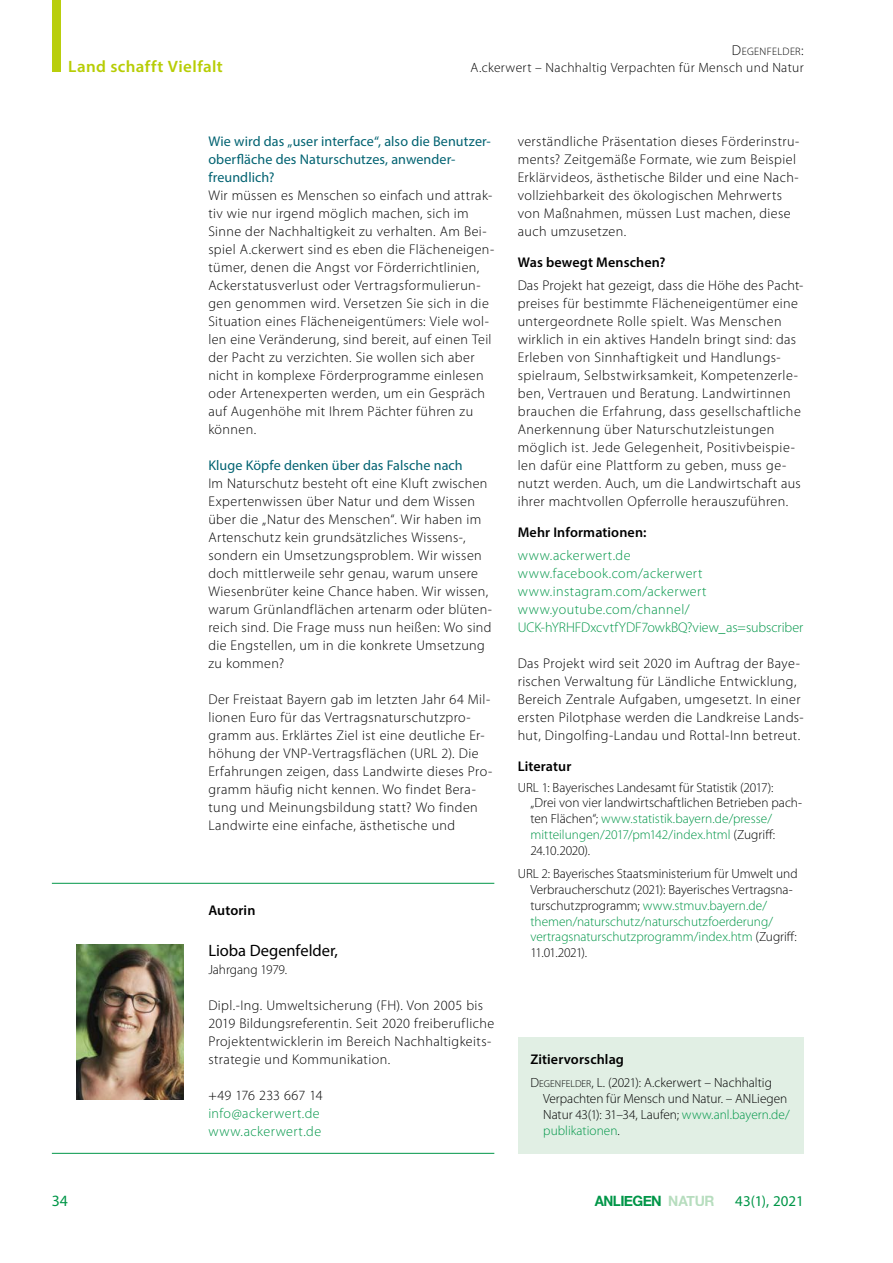
<style>
.page{position:relative;width:893px;height:1263px;background:#fff}
.page>*{position:absolute;margin:0;border:0;box-sizing:border-box;transform-origin:0 0}
.t1{font:600 16.5px "Myriad Pro";letter-spacing:.025em;color:#b7cd05}
.Autor{font:16.5px "Myriad Pro";color:#000}
.t2{font:15.75px "Myriad Pro";color:#009648}
.t3{font:15px "Myriad Pro";color:#009648}
.t4{font:700 14.25px "Helvetica Neue";letter-spacing:-.035em;color:#009648;scale:.94 1}
.P__Fließtext_2Sp{font:300 14.1px/18px "Myriad Pro";letter-spacing:.03em;color:#000}
.H2__Subline_Fliess{font:14.1px/18px "Myriad Pro";letter-spacing:.005em;color:#006271}
.P__Fließtext_2Sp-2{font:300 14.1px/18px "Myriad Pro";letter-spacing:.025em;color:#009648}
.H1__Headline_Fliess{font:600 14.1px "Myriad Pro";letter-spacing:.01em;color:#000}
.P__Fließtext_2Sp-3{font:300 14.1px/18px "Myriad Pro";letter-spacing:.005em;color:#009648}
.t5{font:300 13.5px "Myriad Pro";letter-spacing:.025em;color:#000}
.Literatur{font:300 13.35px/15.9px "Myriad Pro";color:#000}
.Autor_Jahrgang{font:300 13.35px "Myriad Pro";letter-spacing:-.005em;color:#000}
.t6{font:300 10.8px "Myriad Pro";letter-spacing:.03em;color:#000}
.s1{font-size:14.4px}
.s2{color:#000}
.s3{color:#009648}
.s4{font-style:inherit}
.s5{font-size:10.05px}
.s6{color:rgb(111 188 126/.5)}
</style>
<div class="page">
<img style="left:77px;top:944px;width:106px;height:156px">
<div style="left:52px;top:0;width:8px;height:71px;background:#b9ce0c"></div>
<hr style="left:52px;top:883px;width:442px;height:1px;background:#009648">
<hr style="left:52px;top:1153px;width:442px;height:1px;background:#009648">
<div style="left:518px;top:1037px;width:286px;height:117px;background:#e1efe4"></div>
<p class="t6" style="left:732px;top:45px;width:73px"><span class="s1">D</span>EGENFELDER<span class="s1">:</span></p>
<p class="t1" style="left:68px;top:55px;width:156px">Land schafft Vielfalt</p>
<p class="t5" style="left:470px;top:60px;width:335px">A.ckerwert – Nachhaltig Verpachten für Mensch und Natur</p>
<h2 class="H2__Subline_Fliess" style="left:208px;top:132px;width:283px">Wie wird das „user interface“, also die Benutzer&shy;oberfläche des Naturschutzes, anwender&shy;freundlich?</h2>
<p class="P__Fließtext_2Sp" style="left:208px;top:186px;width:287px">Wir müssen es Menschen so einfach und attrak&shy;tiv wie nur irgend möglich machen, sich im Sinne der Nachhaltigkeit zu verhalten. Am Bei&shy;spiel A.ckerwert sind es eben die Flächeneigen&shy;tümer, denen die Angst vor Förderrichtlinien, Ackerstatusverlust oder Vertragsformulierun&shy;gen genommen wird. Versetzen Sie sich in die Situation eines Flächeneigentümers: Viele wol&shy;len eine Veränderung, sind bereit, auf einen Teil der Pacht zu verzichten. Sie wollen sich aber nicht in komplexe Förderprogramme einlesen oder Artenexperten werden, um ein Gespräch auf Augenhöhe mit Ihrem Pächter führen zu können.</p>
<h2 class="H2__Subline_Fliess" style="left:208px;top:456px;width:256px">Kluge Köpfe denken über das Falsche nach</h2>
<p class="P__Fließtext_2Sp" style="left:208px;top:474px;width:285px">Im Naturschutz besteht oft eine Kluft zwischen Expertenwissen über Natur und dem Wissen über die „Natur des Menschen“. Wir haben im Artenschutz kein grundsätzliches Wissens-, sondern ein Umsetzungsproblem. Wir wissen doch mittlerweile sehr genau, warum unsere Wiesenbrüter keine Chance haben. Wir wissen, warum Grünlandflächen artenarm oder blüten&shy;reich sind. Die Frage muss nun heißen: Wo sind die Engstellen, um in die konkrete Umsetzung zu kommen?</p>
<p class="P__Fließtext_2Sp" style="left:208px;top:690px;width:285px">Der Freistaat Bayern gab im letzten Jahr 64 Mil&shy;lionen Euro für das Vertragsnaturschutzpro&shy;gramm aus. Erklärtes Ziel ist eine deutliche Er&shy;höhung der VNP-Vertragsflächen (URL 2). Die Erfahrungen zeigen, dass Landwirte dieses Pro&shy;gramm häufig nicht kennen. Wo findet Bera&shy;tung und Meinungsbildung statt? Wo finden Landwirte eine einfache, ästhetische und</p>
<h1 class="H1__Headline_Fliess" style="left:208px;top:901px;width:49px">Autorin</h1>
<p class="Autor" style="left:208px;top:940px;width:131px">Lioba Degenfelder,</p>
<p class="Autor_Jahrgang" style="left:208px;top:961px;width:80px">Jahrgang 1979.</p>
<p class="P__Fließtext_2Sp" style="left:208px;top:996px;width:287px">Dipl.-Ing. Umweltsicherung (FH). Von 2005 bis 2019 Bildungsreferentin. Seit 2020 freiberufliche Projektentwicklerin im Bereich Nachhaltigkeits&shy;strategie und Kommunikation.</p>
<p class="P__Fließtext_2Sp-2" style="left:208px;top:1086px;width:116px"><span class="s2">+49 176 233 667 14 </span>info@ackerwert.de www.ackerwert.de</p>
<p class="P__Fließtext_2Sp" style="left:518px;top:132px;width:283px">verständliche Präsentation dieses Förderinstru&shy;ments? Zeitgemäße Formate, wie zum Beispiel Erklärvideos, ästhetische Bilder und eine Nach&shy;vollziehbarkeit des ökologischen Mehrwerts von Maßnahmen, müssen Lust machen, diese auch umzusetzen.</p>
<h1 class="H1__Headline_Fliess" style="left:518px;top:253px;width:149px">Was bewegt Menschen?</h1>
<p class="P__Fließtext_2Sp" style="left:518px;top:276px;width:286px">Das Projekt hat gezeigt, dass die Höhe des Pacht&shy;preises für bestimmte Flächeneigentümer eine untergeordnete Rolle spielt. Was Menschen wirklich in ein aktives Handeln bringt sind: das Erleben von Sinnhaftigkeit und Handlungs&shy;spielraum, Selbstwirksamkeit, Kompetenzerle&shy;ben, Vertrauen und Beratung. Landwirtinnen brauchen die Erfahrung, dass gesellschaftliche Anerkennung über Naturschutzleistungen möglich ist. Jede Gelegenheit, Positivbeispie&shy;len dafür eine Plattform zu geben, muss ge&shy;nutzt werden. Auch, um die Landwirtschaft aus ihrer machtvollen Opferrolle herauszuführen.</p>
<h1 class="H1__Headline_Fliess" style="left:518px;top:523px;width:130px">Mehr Informationen:</h1>
<p class="P__Fließtext_2Sp-2" style="left:518px;top:546px;width:114px">www.ackerwert.de</p>
<p class="P__Fließtext_2Sp-2" style="left:518px;top:564px;width:186px">www.facebook.com/ackerwert</p>
<p class="P__Fließtext_2Sp-2" style="left:518px;top:582px;width:190px">www.instagram.com/ackerwert</p>
<p class="P__Fließtext_2Sp-3" style="left:518px;top:600px;width:287px">www.youtube.com/channel/<br>UCK-hYRHFDxcvtfYDF7owkBQ?view_as=subscriber</p>
<p class="P__Fließtext_2Sp" style="left:518px;top:654px;width:287px">Das Projekt wird seit 2020 im Auftrag der Baye&shy;rischen Verwaltung für Ländliche Entwicklung, Bereich Zentrale Aufgaben, umgesetzt. In einer ersten Pilotphase werden die Landkreise Lands&shy;hut, Dingolfing-Landau und Rottal-Inn betreut.</p>
<h1 class="H1__Headline_Fliess" style="left:518px;top:757px;width:55px">Literatur</h1>
<p class="Literatur" style="left:530px;top:779px;width:273px;text-indent:-13px">URL 1: Bayerisches Landesamt für Statistik (2017): „Drei von vier landwirtschaftlichen Betrieben pach&shy;ten Flächen“; <span class="s3">www.statistik.bayern.de/presse/ mitteilungen/2017/pm142/index.html</span> (Zugriff:<br>24.10.2020).</p>
<p class="Literatur" style="left:530px;top:865px;width:269px;text-indent:-13px">URL 2: Bayerisches Staatsministerium für Umwelt und Verbraucherschutz (2021): Bayerisches Vertragsna&shy;turschutzprogramm; <span class="s3">www.stmuv.bayern.de/ themen/naturschutz/naturschutzfoerderung/ vertragsnaturschutzprogramm/index.htm</span> (Zugriff:<br>11.01.2021).</p>
<h1 class="H1__Headline_Fliess" style="left:530px;top:1050px;width:95px">Zitiervorschlag</h1>
<p class="Literatur" style="left:543px;top:1075px;width:248px;text-indent:-13px"><span class="s4">D</span><span class="s5">EGENFELDER</span><span class="s4">,</span> L. (2021)<span class="s4">:</span> A.ckerwert – Nachhaltig Verpachten für Mensch und Natur. – ANLiegen Natur 43(1): 31–34, Laufen; <span class="s3">www.anl.bayern.de/ publikationen</span>.</p>
<p class="t4" style="left:595px;top:1189px;width:129px">ANLIEGEN <span class="s6">NATUR</span></p>
<p class="t2" style="left:52px;top:1191px;width:18px">34</p>
<p class="t3" style="left:735px;top:1191px;width:70px">43(1), 2021</p>
</div>
